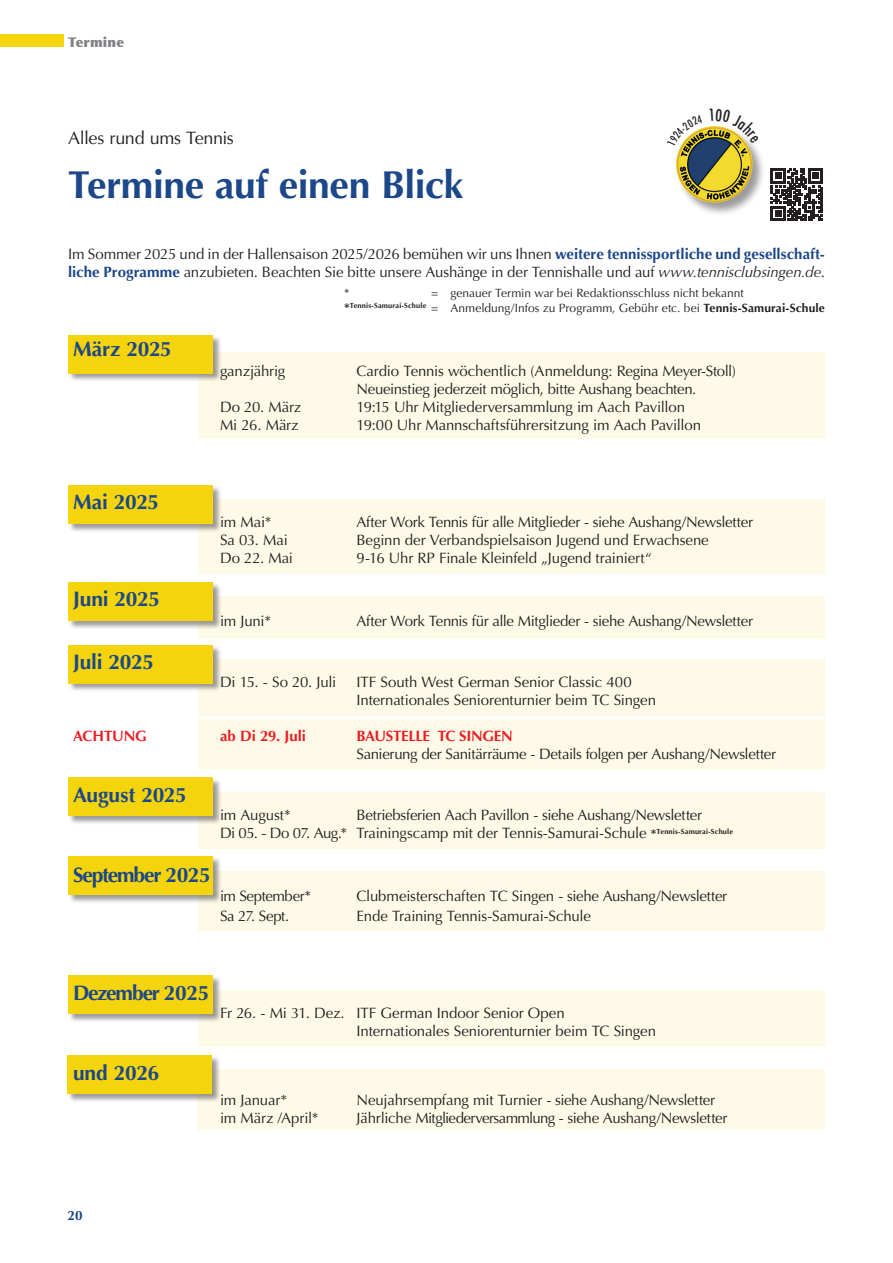
<style>
.page{position:relative;width:893px;height:1263px;background:#fff}
.page>*{position:absolute;margin:0;border:0;box-sizing:border-box;transform-origin:0 0}
.t1{font:700 39px "Optima";letter-spacing:-.01em;color:#1c4788}
.t2{font:700 21px "Optima";letter-spacing:-.02em;color:#1c4788}
.t3{font:700 21px "Optima";letter-spacing:-.05em;color:#1c4788}
.t4{font:18px "Optima";letter-spacing:-.02em;color:#231f20}
.t5{font:15px/18px "Optima";letter-spacing:-.015em;color:#231f20}
.t6{font:700 15px "Optima";letter-spacing:-.015em;color:#ee1d23}
.t7{font:900 13.5px "Optima";letter-spacing:.01em;color:#808285}
.t8{font:700 13.5px "Optima";color:#1c4788}
.t9{font:12px/15.3px "Optima";color:#231f20;text-align:center}
.s1{font-weight:700;color:#1c4788}
.s2{font-style:italic}
.s3{font-weight:700;font-size:12.75px}
.s4{font-weight:700}
</style>
<div class="page">
<div style="left:197px;top:1069px;width:628px;height:61px;background:#fdfae8"></div>
<div style="left:67px;top:1055px;width:154px;height:47px;background:#231f20;opacity:.45"></div>
<div style="left:68px;top:1055px;width:144px;height:38px;background:#f4d40d"></div>
<div style="left:198px;top:500px;width:627px;height:74px;background:#fdfae8"></div>
<div style="left:68px;top:486px;width:154px;height:47px;background:#231f20;opacity:.45"></div>
<div style="left:68px;top:485px;width:145px;height:39px;background:#f4d40d"></div>
<div style="left:198px;top:596px;width:627px;height:43px;background:#fdfae8"></div>
<div style="left:68px;top:582px;width:154px;height:47px;background:#231f20;opacity:.45"></div>
<div style="left:68px;top:582px;width:145px;height:38px;background:#f4d40d"></div>
<div style="left:198px;top:659px;width:627px;height:110px;background:#fdfae8"></div>
<div style="left:68px;top:645px;width:154px;height:47px;background:#231f20;opacity:.45"></div>
<div style="left:68px;top:645px;width:145px;height:38px;background:#f4d40d"></div>
<div style="left:198px;top:792px;width:627px;height:57px;background:#fdfae8"></div>
<div style="left:68px;top:778px;width:154px;height:47px;background:#231f20;opacity:.45"></div>
<div style="left:68px;top:778px;width:145px;height:38px;background:#f4d40d"></div>
<div style="left:198px;top:871px;width:627px;height:59px;background:#fdfae8"></div>
<div style="left:68px;top:857px;width:154px;height:47px;background:#231f20;opacity:.45"></div>
<div style="left:68px;top:856px;width:145px;height:39px;background:#f4d40d"></div>
<div style="left:198px;top:990px;width:627px;height:56px;background:#fdfae8"></div>
<div style="left:68px;top:976px;width:154px;height:47px;background:#231f20;opacity:.45"></div>
<div style="left:68px;top:975px;width:145px;height:39px;background:#f4d40d"></div>
<div style="left:198px;top:353px;width:627px;height:86px;background:#fdfae8"></div>
<div style="left:68px;top:335px;width:154px;height:47px;background:#231f20;opacity:.45"></div>
<div style="left:68px;top:335px;width:145px;height:38px;background:#f4d40d"></div>
<div style="left:0;top:34px;width:63px;height:13px;background:#f4d40d"></div>
<svg style="left:771px;top:168px;width:52px;height:53px"></svg>
<div style="left:675px;top:125px;width:91px;height:91px;background:#231f20;opacity:.45"></div>
<img style="left:678px;top:126px;width:35px;height:26px">
<hr style="left:189px;top:716px;width:641px;height:1px;background:#fff">
<hr style="left:189px;top:717px;width:641px;height:1px;background:#fff">
<hr style="left:189px;top:719px;width:641px;height:1px;background:#fff">
<svg style="left:675px;top:125px;width:28px;height:21px"></svg>
<svg style="left:710px;top:125px;width:49px;height:18px"></svg>
<p class="t7" style="left:68px;top:34px;width:58px">Termine</p>
<p class="t4" style="left:68px;top:128px;width:167px">Alles rund ums Tennis</p>
<h1 class="t1" style="left:68px;top:162px;width:397px">Termine auf einen Blick</h1>
<p class="t5" style="left:68px;top:245px;width:758px">Im Sommer 2025 und in der Hallensaison 2025/2026 bemühen wir uns Ihnen <span class="s1">weitere tennissportliche und gesellschaft&shy;liche Programme</span> anzubieten. Beachten Sie bitte unsere Aushänge in der Tennishalle und auf <span class="s2">www.tennisclubsingen.de</span>.</p>
<h2 class="t2" style="left:73px;top:337px;width:100px">März 2025</h2>
<h2 class="t2" style="left:73px;top:490px;width:88px">Mai 2025</h2>
<h2 class="t2" style="left:73px;top:587px;width:89px">Juni 2025</h2>
<h2 class="t2" style="left:73px;top:650px;width:83px">Juli 2025</h2>
<p class="t9" style="left:344px;top:285px;width:482px">= genauer Termin war bei Redaktionsschluss nicht bekannt<br><span class="s3">*</span><sup>Tennis-Samurai-Schule</sup> = Anmeldung/Infos zu Programm, Gebühr etc. bei <span class="s4">Tennis-Samurai-Schule</span></p>
<p class="t9" style="left:344px;top:285px;width:7px">*</p>
<p class="t5" style="left:220px;top:362px;width:67px">ganzjährig</p>
<p class="t5" style="left:356px;top:362px;width:381px">Cardio Tennis wöchentlich (Anmeldung: Regina Meyer-Stoll)<br>Neueinstieg jederzeit möglich, bitte Aushang beachten.</p>
<p class="t5" style="left:220px;top:398px;width:83px">Do 20. März</p>
<p class="t5" style="left:356px;top:398px;width:330px">19:15 Uhr Mitgliederversammlung im Aach Pavillon</p>
<p class="t5" style="left:220px;top:416px;width:80px">Mi 26. März</p>
<p class="t5" style="left:356px;top:416px;width:346px">19:00 Uhr Mannschaftsführersitzung im Aach Pavillon</p>
<p class="t5" style="left:220px;top:513px;width:53px">im Mai*</p>
<p class="t5" style="left:356px;top:513px;width:398px">After Work Tennis für alle Mitglieder - siehe Aushang/Newsletter</p>
<p class="t5" style="left:220px;top:531px;width:69px">Sa 03. Mai</p>
<p class="t5" style="left:356px;top:531px;width:354px">Beginn der Verbandspielsaison Jugend und Erwachsene</p>
<p class="t5" style="left:220px;top:549px;width:75px">Do 22. Mai</p>
<p class="t5" style="left:356px;top:549px;width:297px">9-16 Uhr RP Finale Kleinfeld „Jugend trainiert“</p>
<p class="t5" style="left:220px;top:612px;width:53px">im Juni*</p>
<p class="t5" style="left:356px;top:612px;width:398px">After Work Tennis für alle Mitglieder - siehe Aushang/Newsletter</p>
<p class="t5" style="left:220px;top:673px;width:118px">Di 15. - So 20. Juli</p>
<p class="t5" style="left:356px;top:673px;width:301px">ITF South West German Senior Classic 400<br>Internationales Seniorenturnier beim TC Singen</p>
<p class="t6" style="left:73px;top:727px;width:75px">ACHTUNG</p>
<p class="t6" style="left:220px;top:727px;width:88px">ab Di 29. Juli</p>
<p class="t6" style="left:356px;top:727px;width:158px">BAUSTELLE TC SINGEN</p>
<p class="t5" style="left:356px;top:745px;width:421px">Sanierung der Sanitärräume - Details folgen per Aushang/Newsletter</p>
<h2 class="t2" style="left:73px;top:783px;width:115px">August 2025</h2>
<p class="t5" style="left:220px;top:806px;width:72px">im August*</p>
<p class="t5" style="left:220px;top:806px;width:515px;text-indent:136px">Betriebsferien Aach Pavillon - siehe Aushang/Newsletter<br>Di 05. - Do 07. Aug.* Trainingscamp mit der Tennis-Samurai-Schule <span class="s3">*</span><sup>Tennis-Samurai-Schule</sup></p>
<h2 class="t3" style="left:73px;top:862px;width:139px">September 2025</h2>
<p class="t5" style="left:220px;top:887px;width:93px">im September*</p>
<p class="t5" style="left:356px;top:887px;width:372px">Clubmeisterschaften TC Singen - siehe Aushang/Newsletter</p>
<p class="t5" style="left:220px;top:907px;width:71px">Sa 27. Sept.</p>
<p class="t5" style="left:356px;top:907px;width:236px">Ende Training Tennis-Samurai-Schule</p>
<h2 class="t3" style="left:73px;top:981px;width:138px">Dezember 2025</h2>
<h2 class="t2" style="left:73px;top:1060px;width:88px">und 2026</h2>
<p class="t5" style="left:356px;top:1004px;width:301px;text-indent:-137px">Fr 26. - Mi 31. Dez. ITF German Indoor Senior Open<br>Internationales Seniorenturnier beim TC Singen</p>
<p class="t5" style="left:220px;top:1091px;width:69px">im Januar*</p>
<p class="t5" style="left:356px;top:1091px;width:360px">Neujahrsempfang mit Turnier - siehe Aushang/Newsletter</p>
<p class="t5" style="left:220px;top:1109px;width:100px">im März /April*</p>
<p class="t5" style="left:356px;top:1109px;width:372px">Jährliche Mitgliederversammlung - siehe Aushang/Newsletter</p>
<p class="t8" style="left:68px;top:1208px;width:16px">20</p>
</div>
